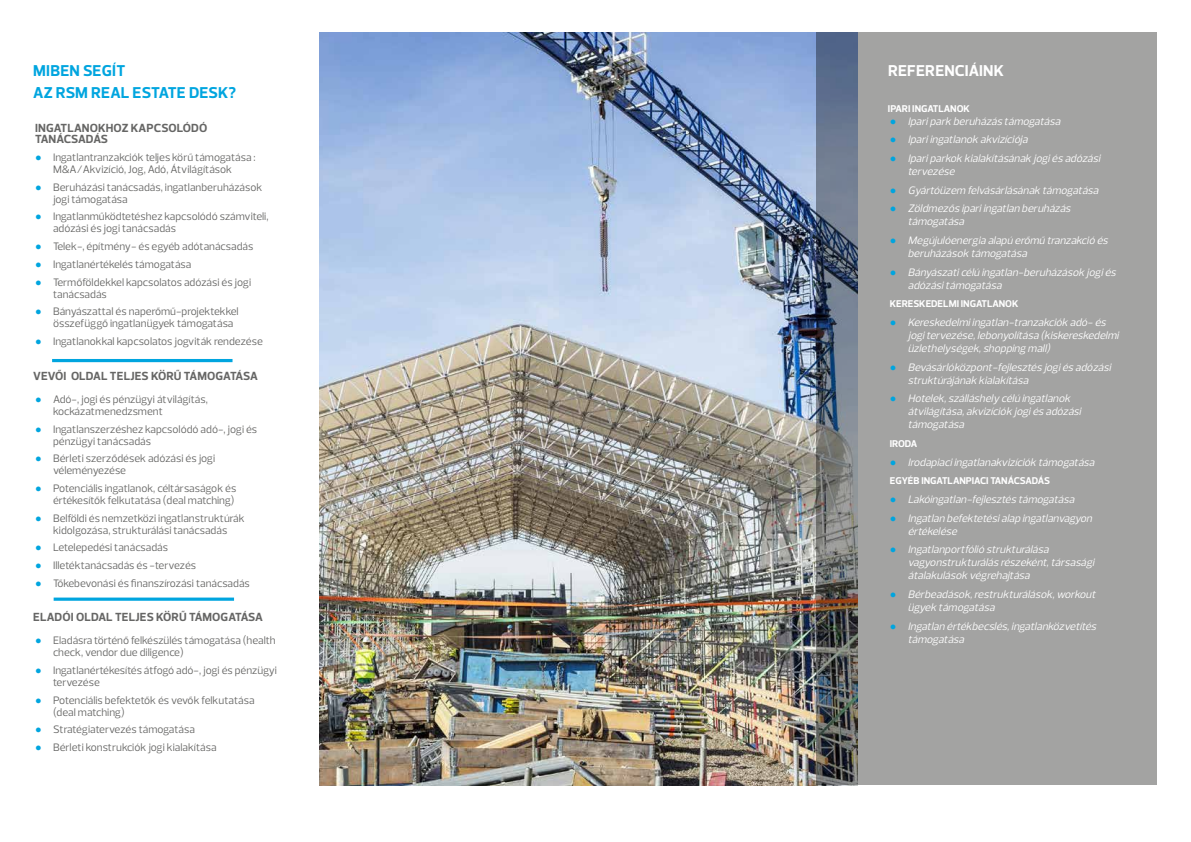
<style>
.page{position:relative;width:1191px;height:842px;background:#fff}
.page>*{position:absolute;margin:0;border:0;box-sizing:border-box;transform-origin:0 0}
.t1{font:700 16px/22px "Prelo";letter-spacing:.015em;color:#00a5df}
.t2{font:700 16px "Prelo";letter-spacing:.015em;color:#fff}
.t3{font:700 12px/11.5px "Prelo";color:#666665}
.t4{font:11px/12px "Prelo";color:#666665}
.t5{font:italic 11px/13px "Prelo";color:#fff}
.t6{font:700 10px "Prelo";letter-spacing:-.01em;color:#fff}
.s1{font-family:"Arial";color:#00a5df}
.s2{font-family:"Arial";font-style:normal;color:#00a5df}
</style>
<div class="page">
<img style="left:319px;top:32px;width:497px;height:753px">
<hr style="left:52px;top:359px;width:180px;height:3px;background:#00a5df">
<svg style="left:54px;top:597px;width:180px;height:4px"></svg>
<svg style="left:816px;top:32px;width:341px;height:753px;fill:#a3a3a2"></svg>
<h1 class="t1" style="left:33px;top:59px;width:204px">MIBEN SEGÍT<br>AZ RSM REAL ESTATE DESK?</h1>
<p class="t3" style="left:35px;top:122px;width:174px">INGATLANOKHOZ KAPCSOLÓDÓ<br>TANÁCSADÁS</p>
<p class="t4" style="left:35px;top:152px;width:222px;text-align:center"><span class="s1">●</span> Ingatlantranzakciók teljes körű támogatása :<br>M&amp;A/Akvizíció, Jog, Adó, Átvilágítások</p>
<p class="t4" style="left:53px;top:181px;width:211px;text-indent:-18px"><span class="s1">●</span> Beruházási tanácsadás, ingatlanberuházások jogi támogatása</p>
<p class="t4" style="left:53px;top:211px;width:217px;text-indent:-18px"><span class="s1">●</span> Ingatlanműködtetéshez kapcsolódó számviteli, adózási és jogi tanácsadás</p>
<p class="t4" style="left:35px;top:241px;width:220px"><span class="s1">●</span> Telek-, építmény- és egyéb adótanácsadás</p>
<p class="t4" style="left:35px;top:258px;width:158px"><span class="s1">●</span> Ingatlanértékelés támogatása</p>
<p class="t4" style="left:53px;top:276px;width:200px;text-indent:-18px"><span class="s1">●</span> Termőföldekkel kapcsolatos adózási és jogi tanácsadás</p>
<p class="t4" style="left:53px;top:306px;width:187px;text-indent:-18px"><span class="s1">●</span> Bányászattal és naperőmű-projektekkel összefüggő ingatlanügyek támogatása</p>
<p class="t4" style="left:35px;top:335px;width:229px"><span class="s1">●</span> Ingatlanokkal kapcsolatos jogviták rendezése</p>
<p class="t3" style="left:33px;top:370px;width:226px">VEVŐI OLDAL TELJES KÖRŰ TÁMOGATÁSA</p>
<p class="t4" style="left:53px;top:393px;width:156px;text-indent:-18px"><span class="s1">●</span> Adó-, jogi és pénzügyi átvilágítás, kockázatmenedzsment</p>
<p class="t4" style="left:53px;top:423px;width:206px;text-indent:-18px"><span class="s1">●</span> Ingatlanszerzéshez kapcsolódó adó-, jogi és pénzügyi tanácsadás</p>
<p class="t4" style="left:53px;top:453px;width:164px;text-indent:-18px"><span class="s1">●</span> Bérleti szerződések adózási és jogi véleményezése</p>
<p class="t4" style="left:35px;top:482px;width:203px;text-align:right"><span class="s1">●</span> Potenciális ingatlanok, céltársaságok és értékesítők felkutatása (deal matching)</p>
<p class="t4" style="left:35px;top:512px;width:211px;text-align:center"><span class="s1">●</span> Belföldi és nemzetközi ingatlanstruktúrák kidolgozása, strukturálási tanácsadás</p>
<p class="t4" style="left:35px;top:542px;width:135px"><span class="s1">●</span> Letelepedési tanácsadás</p>
<p class="t4" style="left:35px;top:559px;width:163px"><span class="s1">●</span> Illetéktanácsadás és -tervezés</p>
<p class="t4" style="left:35px;top:577px;width:216px"><span class="s1">●</span> Tőkebevonási és finanszírozási tanácsadás</p>
<p class="t3" style="left:33px;top:611px;width:231px">ELADÓI OLDAL TELJES KÖRŰ TÁMOGATÁSA</p>
<p class="t4" style="left:53px;top:635px;width:224px;text-indent:-18px"><span class="s1">●</span> Eladásra történő felkészülés támogatása (health check, vendor due diligence)</p>
<p class="t4" style="left:53px;top:664px;width:225px;text-indent:-18px"><span class="s1">●</span> Ingatlanértékesítés átfogó adó-, jogi és pénzügyi tervezése</p>
<p class="t4" style="left:53px;top:694px;width:203px;text-indent:-18px"><span class="s1">●</span> Potenciális befektetők és vevők felkutatása (deal matching)</p>
<p class="t4" style="left:35px;top:724px;width:161px"><span class="s1">●</span> Stratégiatervezés támogatása</p>
<p class="t4" style="left:35px;top:741px;width:183px"><span class="s1">●</span> Bérleti konstrukciók jogi kialakítása</p>
<h1 class="t2" style="left:888px;top:60px;width:117px">REFERENCIÁINK</h1>
<p class="t6" style="left:888px;top:102px;width:83px">IPARI INGATLANOK</p>
<p class="t5" style="left:889px;top:114px;width:175px"><span class="s2">●</span> Iparipark beruházástámogatása</p>
<p class="t5" style="left:889px;top:133px;width:142px"><span class="s2">●</span> Ipariingatlanok akvizíciója</p>
<p class="t5" style="left:907px;top:152px;width:197px;text-indent:-18px"><span class="s2">●</span> Ipariparkok kialakításának jogiésadózási tervezése</p>
<p class="t5" style="left:889px;top:183px;width:213px"><span class="s2">●</span> Gyártóüzem felvásárlásának támogatása</p>
<p class="t5" style="left:907px;top:202px;width:167px;text-indent:-18px"><span class="s2">●</span> Zöldmezősipariingatlan beruházás támogatása</p>
<p class="t5" style="left:907px;top:234px;width:204px;text-indent:-18px"><span class="s2">●</span> Megújulóenergia alapú erőmű tranzakció és beruházások támogatása</p>
<p class="t5" style="left:907px;top:265px;width:212px;text-indent:-18px"><span class="s2">●</span> Bányászaticélú ingatlan-beruházások jogiés adózásitámogatása</p>
<p class="t6" style="left:889px;top:298px;width:130px">KERESKEDELMI INGATLANOK</p>
<p class="t5" style="left:907px;top:316px;width:215px;text-indent:-18px"><span class="s2">●</span> Kereskedelmiingatlan-tranzakciók adó- és jogitervezése,lebonyolítása (kiskereskedelmi üzlethelységek,shopping mall)</p>
<p class="t5" style="left:907px;top:360px;width:207px;text-indent:-18px"><span class="s2">●</span> Bevásárlóközpont-fejlesztésjogiésadózási struktúrájának kialakítása</p>
<p class="t5" style="left:907px;top:392px;width:178px;text-indent:-18px"><span class="s2">●</span> Hotelek,szálláshely célú ingatlanok átvilágítása,akvizíciók jogiésadózási támogatása</p>
<p class="t6" style="left:889px;top:437px;width:29px">IRODA</p>
<p class="t5" style="left:889px;top:455px;width:209px"><span class="s2">●</span> Irodapiaciingatlanakvizíciók támogatása</p>
<p class="t6" style="left:889px;top:475px;width:162px">EGYÉB INGATLANPIACI TANÁCSADÁS</p>
<p class="t5" style="left:889px;top:493px;width:189px"><span class="s2">●</span> Lakóingatlan-fejlesztéstámogatása</p>
<p class="t5" style="left:907px;top:511px;width:189px;text-indent:-18px"><span class="s2">●</span> Ingatlan befektetésialap ingatlanvagyon értékelése</p>
<p class="t5" style="left:907px;top:543px;width:191px;text-indent:-18px"><span class="s2">●</span> Ingatlanportfólió strukturálása vagyonstrukturálásrészeként,társasági átalakulások végrehajtása</p>
<p class="t5" style="left:907px;top:588px;width:192px;text-indent:-18px"><span class="s2">●</span> Bérbeadások,restrukturálások,workout ügyek támogatása</p>
<p class="t5" style="left:907px;top:619px;width:193px;text-indent:-18px"><span class="s2">●</span> Ingatlan értékbecslés,ingatlanközvetítés támogatása</p>
</div>
